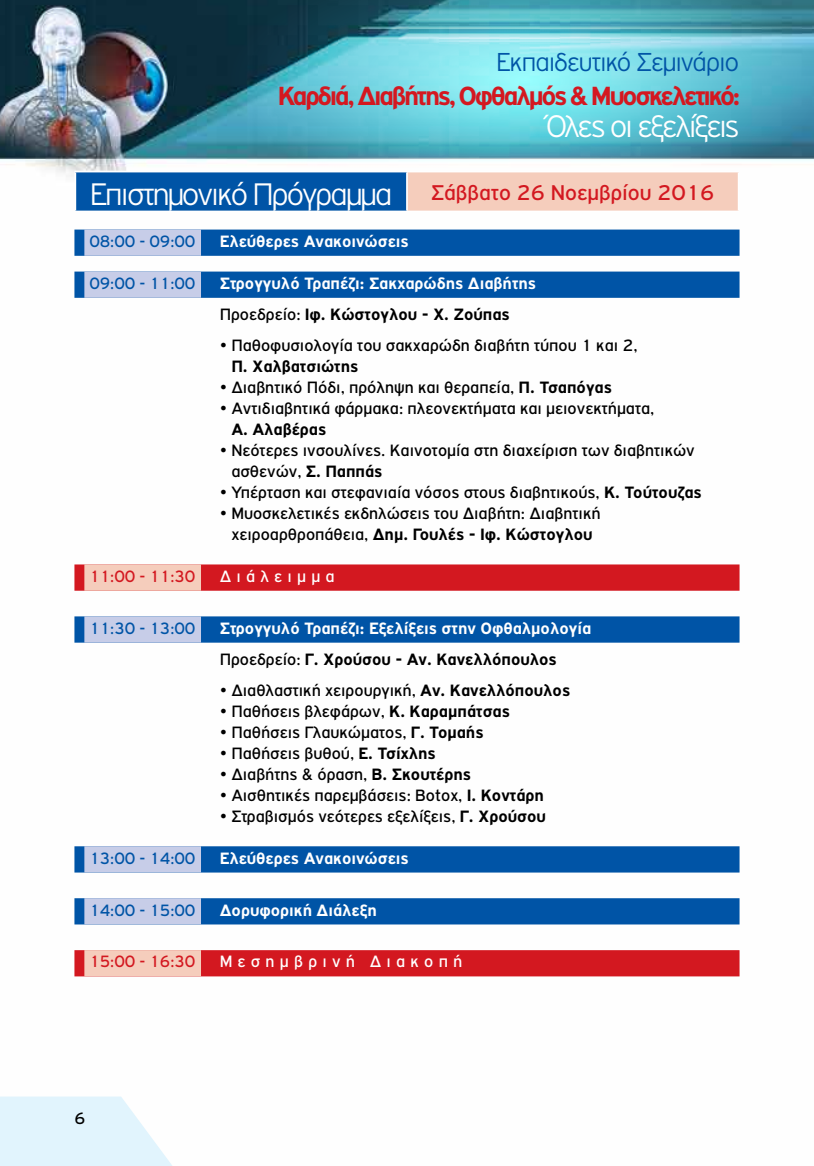
<style>
.page{position:relative;width:814px;height:1166px;background:#fff}
.page>*{position:absolute;margin:0;border:0;box-sizing:border-box;transform-origin:0 0}
.t1{font:300 33.25px "PF Highway Gothic";letter-spacing:-.06em;color:#fff}
.t2{font:700 28px "PF Highway Gothic";letter-spacing:-.08em;color:#d41820}
.t3{font:300 27.65px "PF Highway Gothic";letter-spacing:-.03em;color:#0054a6}
.t4{font:22.75px "PF Highway Gothic";color:#d31820}
.t5{font:17.5px/21px "PF Highway Gothic";color:#000}
.t6{font:700 17.5px/31px "PF Highway Gothic";color:#fff}
.t7{font:17.5px "PF Highway Gothic";color:#0054a6;scale:.95 1}
.t8{font:17.5px "PF Highway Gothic";letter-spacing:.3em;color:#fff}
.t9{font:700 17.5px "PF Highway Gothic";color:#000}
.t10{font:17.5px "PF Highway Gothic";color:#d31820;scale:.95 1}
.s1{font-weight:300;font-size:33.25px;color:#fff}
.s2{font-weight:400;color:#000}
.s3{color:#000}
.s4{font-weight:700}
</style>
<div class="page">
<img style="left:0;top:0;width:740px;height:977px">
<svg style="left:200px;top:0;width:614px;height:216px;background:#6ab5c2"></svg>
<svg style="left:0;top:1096px;width:172px;height:70px"></svg>
<div style="left:75px;top:172px;width:332px;height:39px;background:#0054a6"></div>
<div style="left:407px;top:172px;width:331px;height:39px;background:#f5cdbc"></div>
<hr style="left:74px;top:171px;width:333px;height:1px;background:#fff">
<hr style="left:74px;top:172px;width:2px;height:39px;background:#fff">
<hr style="left:407px;top:171px;width:332px;height:1px;background:#fff">
<hr style="left:406px;top:172px;width:2px;height:39px;background:#fff">
<hr style="left:737px;top:172px;width:2px;height:39px;background:#fff">
<hr style="left:74px;top:211px;width:333px;height:1px;background:#fff">
<hr style="left:407px;top:211px;width:332px;height:1px;background:#fff">
<div style="left:74px;top:230px;width:665px;height:26px;background:#0054a6"></div>
<div style="left:84px;top:229px;width:117px;height:27px;background:#c7cde8"></div>
<div style="left:74px;top:272px;width:665px;height:26px;background:#0054a6"></div>
<div style="left:84px;top:271px;width:117px;height:27px;background:#c7cde8"></div>
<div style="left:74px;top:564px;width:665px;height:27px;background:#d31820"></div>
<div style="left:84px;top:564px;width:117px;height:27px;background:#f5cdbc"></div>
<div style="left:74px;top:616px;width:665px;height:27px;background:#0054a6"></div>
<div style="left:84px;top:616px;width:117px;height:26px;background:#c7cde8"></div>
<div style="left:74px;top:846px;width:665px;height:26px;background:#0054a6"></div>
<div style="left:84px;top:846px;width:117px;height:26px;background:#c7cde8"></div>
<div style="left:74px;top:898px;width:665px;height:26px;background:#0054a6"></div>
<div style="left:84px;top:898px;width:117px;height:26px;background:#c7cde8"></div>
<div style="left:74px;top:950px;width:665px;height:26px;background:#d31820"></div>
<div style="left:84px;top:950px;width:117px;height:26px;background:#f5cdbc"></div>
<h3 class="t3" style="left:496px;top:48px;width:244px">Εκπαιδευτικό Σεµινάριο</h3>
<h1 class="t1" style="left:546px;top:109px;width:195px">Όλες οι εξελίξεις</h1>
<h2 class="t2" style="left:278px;top:81px;width:464px">Καρδιά, ∆ιαβήτης, Οφθαλµός &amp; Μυοσκελετικό:</h2>
<h3 class="t4" style="left:90px;top:181px;width:626px"><span class="s1">Επιστημονικό Πρόγραμμα</span> Σάββατο 26 Νοεμβρίου 2016</h3>
<p class="t7" style="left:89px;top:232px;width:113px">08:00 - 09:00</p>
<p class="t6" style="left:220px;top:226px;width:190px">Ελεύθερες Ανακοινώσεις</p>
<p class="t7" style="left:89px;top:274px;width:113px">09:00 - 11:00</p>
<p class="t6" style="left:220px;top:268px;width:318px">Στρογγυλό Τραπέζι: Σακχαρώδης Διαβήτης<br><span class="s2">Προεδρείο:</span> <span class="s3">Ιφ. Κώστογλου - X. Ζούπας</span></p>
<p class="t5" style="left:220px;top:334px;width:419px">• Παθοφυσιολογία του σακχαρώδη διαβήτη τύπου 1 και 2,</p>
<p class="t9" style="left:231px;top:356px;width:129px">Π. Χαλβατσιώτης</p>
<p class="t5" style="left:220px;top:376px;width:394px">• Διαβητικό Πόδι, πρόληψη και θεραπεία, <span class="s4">Π. Τσαπόγας</span></p>
<p class="t5" style="left:220px;top:397px;width:436px">• Αντιδιαβητικά φάρμακα: πλεονεκτήματα και μειονεκτήματα,</p>
<p class="t9" style="left:231px;top:419px;width:96px">A. Αλαβέρας</p>
<p class="t5" style="left:231px;top:439px;width:465px;text-indent:-12px">• Νεότερες ινσουλίνες. Καινοτομία στη διαχείριση των διαβητικών ασθενών, <span class="s4">Σ. Παππάς</span></p>
<p class="t5" style="left:220px;top:481px;width:483px">• Υπέρταση και στεφανιαία νόσος στους διαβητικούς, <span class="s4">Κ. Τούτουζας</span></p>
<p class="t5" style="left:220px;top:502px;width:382px;text-align:center">• Μυοσκελετικές εκδηλώσεις του Διαβήτη: Διαβητική χειροαρθροπάθεια, <span class="s4">Δημ. Γουλές - Ιφ. Κώστογλου</span></p>
<p class="t10" style="left:89px;top:567px;width:113px">11:00 - 11:30</p>
<p class="t8" style="left:220px;top:567px;width:116px">Διάλειμμα</p>
<p class="t7" style="left:89px;top:619px;width:113px">11:30 - 13:00</p>
<p class="t6" style="left:220px;top:612px;width:373px">Στρογγυλό Τραπέζι: Εξελίξεις στην Οφθαλμολογία<br><span class="s2">Προεδρείο:</span> <span class="s3">Γ. Χρούσου - Αν. Κανελλόπουλος</span></p>
<p class="t5" style="left:220px;top:679px;width:352px">• Διαθλαστική χειρουργική, <span class="s4">Αν. Κανελλόπουλος</span></p>
<p class="t5" style="left:220px;top:700px;width:292px">• Παθήσεις βλεφάρων, <span class="s4">Κ. Καραμπάτσας</span></p>
<p class="t5" style="left:220px;top:721px;width:265px">• Παθήσεις Γλαυκώματος, <span class="s4">Γ. Τομαής</span></p>
<p class="t5" style="left:220px;top:742px;width:218px">• Παθήσεις βυθού, <span class="s4">Ε. Τσίχλης</span></p>
<p class="t5" style="left:220px;top:763px;width:253px">• Διαβήτης &amp; όραση, <span class="s4">Β. Σκουτέρης</span></p>
<p class="t5" style="left:220px;top:784px;width:325px">• Αισθητικές παρεμβάσεις: Botox, <span class="s4">Ι. Κοντάρη</span></p>
<p class="t5" style="left:220px;top:805px;width:328px">• Στραβισμός νεότερες εξελίξεις, <span class="s4">Γ. Χρούσου</span></p>
<p class="t7" style="left:89px;top:848px;width:113px">13:00 - 14:00</p>
<p class="t6" style="left:220px;top:842px;width:190px">Ελεύθερες Ανακοινώσεις</p>
<p class="t7" style="left:89px;top:900px;width:113px">14:00 - 15:00</p>
<p class="t6" style="left:220px;top:894px;width:158px">Δορυφορική Διάλεξη</p>
<p class="t10" style="left:89px;top:952px;width:113px">15:00 - 16:30</p>
<p class="t8" style="left:220px;top:952px;width:244px">Μεσημβρινή Διακοπή</p>
<p class="t5" style="left:74px;top:1107px;width:13px">6</p>
</div>
